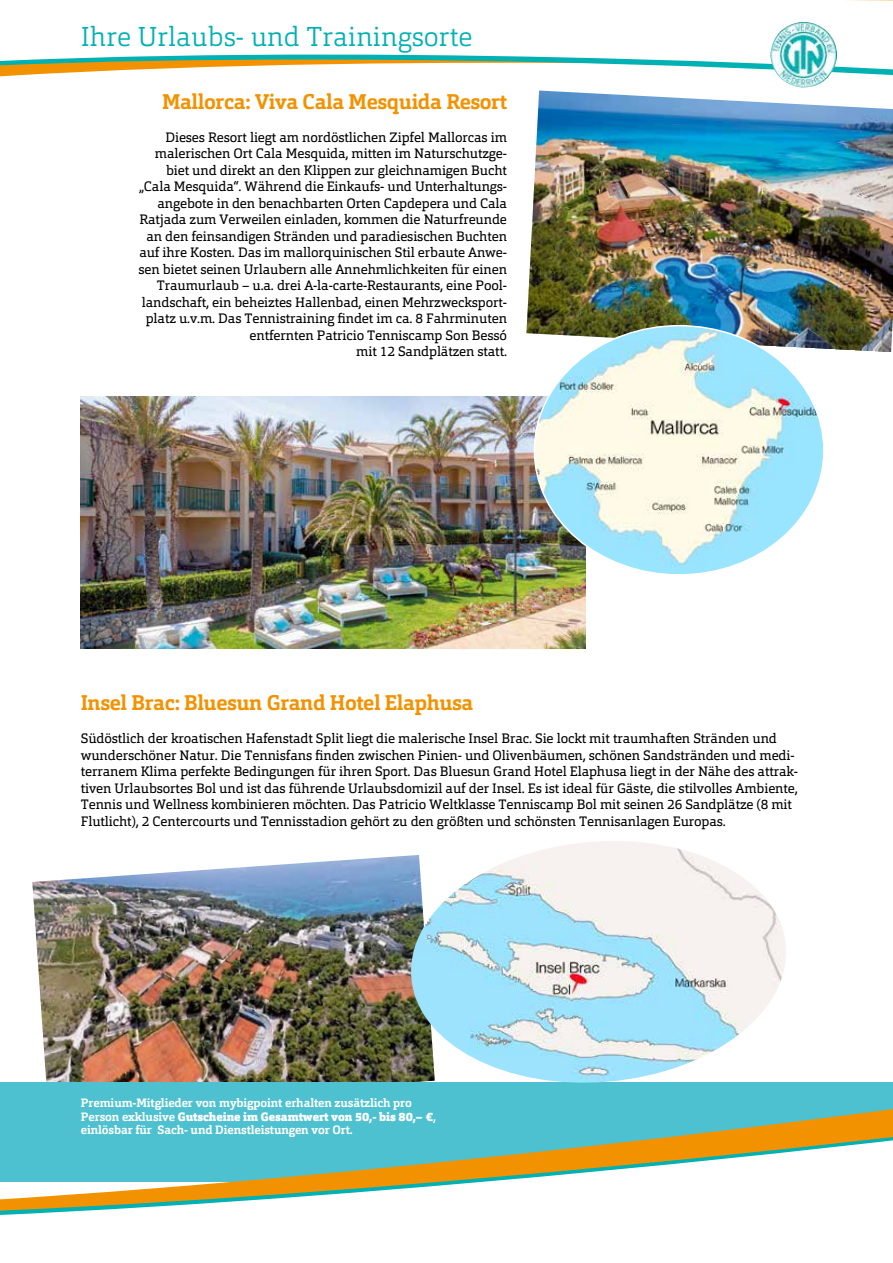
<style>
.page{position:relative;width:893px;height:1263px;background:#fff}
.page>*{position:absolute;margin:0;border:0;box-sizing:border-box;transform-origin:0 0}
.t1{font:300 27px "Orgon Slab";color:#00b1b3}
.t2{font:700 21px "Orgon Slab";letter-spacing:-.02em;color:#f39200}
.t3{font:13.5px/16.5px "Orgon Slab";letter-spacing:-.01em;color:#000}
.t4{font:700 12px/13.5px "Orgon Slab";letter-spacing:-.01em;color:#fff}
.s1{font-weight:900}
</style>
<div class="page">
<img style="left:32px;top:855px;width:374px;height:227px">
<div style="left:0;top:1082px;width:893px;height:99px;background:#4dc1d0"></div>
<svg style="left:0;top:0;width:893px;height:91px"></svg>
<img style="left:770px;top:22px;width:68px;height:65px">
<img style="left:526px;top:91px;width:367px;height:261px">
<img style="left:80px;top:396px;width:506px;height:252px">
<img style="left:534px;top:326px;width:290px;height:249px">
<svg style="left:687px;top:1109px;width:206px;height:26px"></svg>
<svg style="left:644px;top:1135px;width:249px;height:5px"></svg>
<svg style="left:0;top:1140px;width:893px;height:75px"></svg>
<img style="left:406px;top:841px;width:380px;height:242px">
<h1 class="t1" style="left:81px;top:19px;width:393px">Ihre Urlaubs- und Trainingsorte</h1>
<h2 class="t2" style="left:162px;top:88px;width:346px">Mallorca: Viva Cala Mesquida Resort</h2>
<p class="t3" style="left:138px;top:129px;width:370px;text-align:right">Dieses Resort liegt am nordöstlichen Zipfel Mallorcas im malerischen Ort Cala Mesquida, mitten im Naturschutzge&shy;biet und direkt an den Klippen zur gleichnamigen Bucht „Cala Mesquida“. Während die Einkaufs- und Unterhaltungs&shy;angebote in den benachbarten Orten Capdepera und Cala Ratjada zum Verweilen einladen, kommen die Naturfreunde an den feinsandigen Stränden und paradiesischen Buchten auf ihre Kosten. Das im mallorquinischen Stil erbaute Anwe&shy;sen bietet seinen Urlaubern alle Annehmlichkeiten für einen Traumurlaub – u.a. drei A-la-carte-Restaurants, eine Pool&shy;landschaft, ein beheiztes Hallenbad, einen Mehrzwecksport&shy;platz u.v.m. Das Tennistraining findet im ca. 8 Fahrminuten entfernten Patricio Tenniscamp Son Bessó<br>mit 12 Sandplätzen statt.</p>
<h2 class="t2" style="left:81px;top:689px;width:394px">Insel Brac: Bluesun Grand Hotel Elaphusa</h2>
<p class="t3" style="left:81px;top:730px;width:719px">Südöstlich der kroatischen Hafenstadt Split liegt die malerische Insel Brac. Sie lockt mit traumhaften Stränden und wunderschöner Natur. Die Tennisfans finden zwischen Pinien- und Olivenbäumen, schönen Sandstränden und medi&shy;terranem Klima perfekte Bedingungen für ihren Sport. Das Bluesun Grand Hotel Elaphusa liegt in der Nähe des attrak&shy;tiven Urlaubsortes Bol und ist das führende Urlaubsdomizil auf der Insel. Es ist ideal für Gäste, die stilvolles Ambiente, Tennis und Wellness kombinieren möchten. Das Patricio Weltklasse Tenniscamp Bol mit seinen 26 Sandplätze (8 mit Flutlicht), 2 Centercourts und Tennisstadion gehört zu den größten und schönsten Tennisanlagen Europas.</p>
<p class="t4" style="left:81px;top:1096px;width:357px">Premium-Mitglieder von mybigpoint erhalten zusätzlich pro<br>Person exklusive <span class="s1">Gutscheine im Gesamtwert von 50,- bis 80,– €</span>, einlösbar für Sach- und Dienstleistungen vor Ort.</p>
</div>
